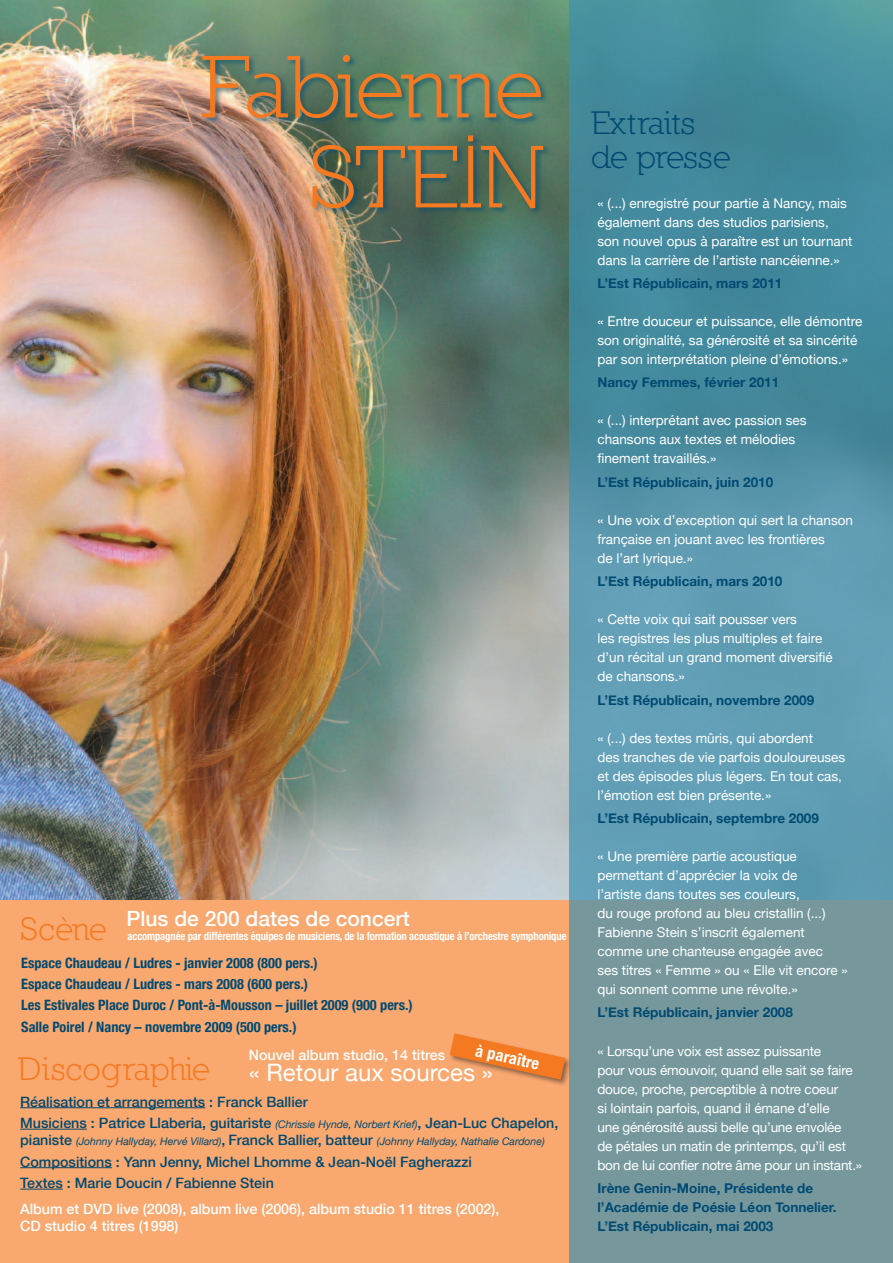
<style>
.page{position:relative;width:893px;height:1263px;background:#fff}
.page>*{position:absolute;margin:0;border:0;box-sizing:border-box;transform-origin:0 0}
.t1{font:90.6px/90px "Nilland";letter-spacing:-.035em;color:#f47921;text-align:right}
.t2{font:33.45px "Nilland";color:#f47921}
.t3{font:33.45px/34.5px "Nilland";letter-spacing:-.03em;color:#004a72}
.t4{font:24px "Helvetica Neue";color:#fff}
.t5{font:500 21px "Helvetica Neue";color:#fff}
.t6{font:700 condensed 16.5px "Helvetica Neue";color:#fff}
.t7{font:500 14.25px/21.5px "Helvetica Neue";color:#004a72}
.t8{font:700 condensed 14.25px/21.5px "Helvetica Neue";color:#004a72}
.t9{font:500 14.25px/17.1px "Helvetica Neue";color:#fff}
.t10{font:13.5px/19px "Helvetica Neue";color:#fff}
.t11{font:700 13.5px/19px "Helvetica Neue";color:#004a72}
.t12{font:700 condensed 11.25px "Helvetica Neue";letter-spacing:-.01em;color:#fff;scale:.94 1}
.t13{font:italic 10.5px "Helvetica Neue";color:#004a72}
.s1{font-weight:400;font-style:italic;font-size:10.5px}
.s2{font-weight:500;font-style:normal;font-size:14.25px}
</style>
<div class="page">
<img style="left:0;top:0;width:570px;height:900px">
<div style="left:0;top:900px;width:893px;height:363px;background:#f9a86f"></div>
<svg style="left:570px;top:0;width:323px;height:1263px;background:#5b94a4"></svg>
<hr style="left:20px;top:1107px;width:185px;height:1px;background:#004a72">
<hr style="left:20px;top:1129px;width:67px;height:1px;background:#004a72">
<hr style="left:20px;top:1167px;width:92px;height:1px;background:#004a72">
<hr style="left:20px;top:1189px;width:43px;height:1px;background:#004a72">
<div style="left:448px;top:1032px;width:125px;height:55px;background:#231f20;opacity:.5"></div>
<svg style="left:450px;top:1033px;width:115px;height:47px"></svg>
<div style="left:201px;top:54px;width:350px;height:162px;background:#004a72;opacity:.59"></div>
<h1 class="t1" style="left:201px;top:41px;width:345px">F abienne<br>STEIN</h1>
<h2 class="t2" style="left:20px;top:909px;width:89px">Scène</h2>
<h3 class="t5" style="left:126px;top:905px;width:285px">Plus de 200 dates de concert</h3>
<p class="t12" style="left:128px;top:929px;width:469px">accompagnée par différentes équipes de musiciens, de la formation acoustique à l’orchestre symphonique</p>
<p class="t8" style="left:21px;top:951px;width:393px">Espace Chaudeau / Ludres - janvier 2008 (800 pers.)<br>Espace Chaudeau / Ludres - mars 2008 (600 pers.)<br>Les Estivales Place Duroc / Pont-à-Mousson – juillet 2009 (900 pers.)<br>Salle Poirel / Nancy – novembre 2009 (500 pers.)</p>
<p class="t9" style="left:249px;top:1046px;width:198px">Nouvel album studio, 14 titres</p>
<h3 class="t4" style="left:249px;top:1058px;width:246px">« Retour aux sources »</h3>
<p class="t6" style="left:478px;top:1040px;width:66px;rotate:12deg">à paraître</p>
<h2 class="t2" style="left:18px;top:1049px;width:194px">Discographie</h2>
<p class="t7" style="left:20px;top:1091px;width:540px">Réalisation et arrangements : Franck Ballier<br>Musiciens : Patrice Llaberia, guitariste <span class="s1">(Chrissie Hynde, Norbert Krief)</span>, Jean-Luc Chapelon,</p>
<p class="t13" style="left:20px;top:1135px;width:526px"><span class="s2">pianiste</span> (Johnny Hallyday, Hervé Villard)<span class="s2">, Franck Ballier, batteur</span> (Johnny Hallyday, Nathalie Cardone)</p>
<p class="t7" style="left:20px;top:1151px;width:453px">Compositions : Yann Jenny, Michel Lhomme &amp; Jean-Noël Fagherazzi<br>Textes : Marie Doucin / Fabienne Stein</p>
<p class="t9" style="left:20px;top:1200px;width:481px">Album et DVD live (2008), album live (2006), album studio 11 titres (2002),<br>CD studio 4 titres (1998)</p>
<h2 class="t3" style="left:591px;top:105px;width:142px">Extraits de presse</h2>
<p class="t10" style="left:597px;top:193px;width:257px">« (...) enregistré pour partie à Nancy, mais également dans des studios parisiens, son nouvel opus à paraître est un tournant dans la carrière de l’artiste nancéienne.»</p>
<p class="t11" style="left:597px;top:273px;width:186px">L’Est Républicain, mars 2011</p>
<p class="t10" style="left:597px;top:311px;width:266px">« Entre douceur et puissance, elle démontre son originalité, sa générosité et sa sincérité par son interprétation pleine d’émotions.»</p>
<p class="t11" style="left:597px;top:373px;width:183px">Nancy Femmes, février 2011</p>
<p class="t10" style="left:597px;top:411px;width:211px">« (...) interprétant avec passion ses chansons aux textes et mélodies finement travaillés.»</p>
<p class="t11" style="left:597px;top:472px;width:177px">L’Est Républicain, juin 2010</p>
<p class="t10" style="left:597px;top:510px;width:257px">« Une voix d’exception qui sert la chanson française en jouant avec les frontières<br>de l’art lyrique.»</p>
<p class="t11" style="left:597px;top:571px;width:186px">L’Est Républicain, mars 2010</p>
<p class="t10" style="left:597px;top:610px;width:237px">« Cette voix qui sait pousser vers<br>les registres les plus multiples et faire d’un récital un grand moment diversifié de chansons.»</p>
<p class="t11" style="left:597px;top:690px;width:218px">L’Est Républicain, novembre 2009</p>
<p class="t10" style="left:597px;top:728px;width:249px">« (...) des textes mûris, qui abordent<br>des tranches de vie parfois douloureuses et des épisodes plus légers. En tout cas, l’émotion est bien présente.»</p>
<p class="t11" style="left:597px;top:808px;width:223px">L’Est Républicain, septembre 2009</p>
<p class="t10" style="left:597px;top:846px;width:252px">« Une première partie acoustique permettant d’apprécier la voix de<br>l’artiste dans toutes ses couleurs,<br>du rouge profond au bleu cristallin (...)<br>Fabienne Stein s’inscrit également comme une chanteuse engagée avec<br>ses titres « Femme » ou « Elle vit encore » qui sonnent comme une révolte.»</p>
<p class="t11" style="left:597px;top:1003px;width:197px">L’Est Républicain, janvier 2008</p>
<p class="t10" style="left:597px;top:1041px;width:266px">« Lorsqu’une voix est assez puissante<br>pour vous émouvoir, quand elle sait se faire douce, proche, perceptible à notre coeur<br>si lointain parfois, quand il émane d’elle<br>une générosité aussi belle qu’une envolée<br>de pétales un matin de printemps, qu’il est bon de lui confier notre âme pour un instant.»</p>
<p class="t11" style="left:597px;top:1178px;width:241px">Irène Genin-Moine, Présidente de l’Académie de Poésie Léon Tonnelier.<br>L’Est Républicain, mai 2003</p>
</div>
